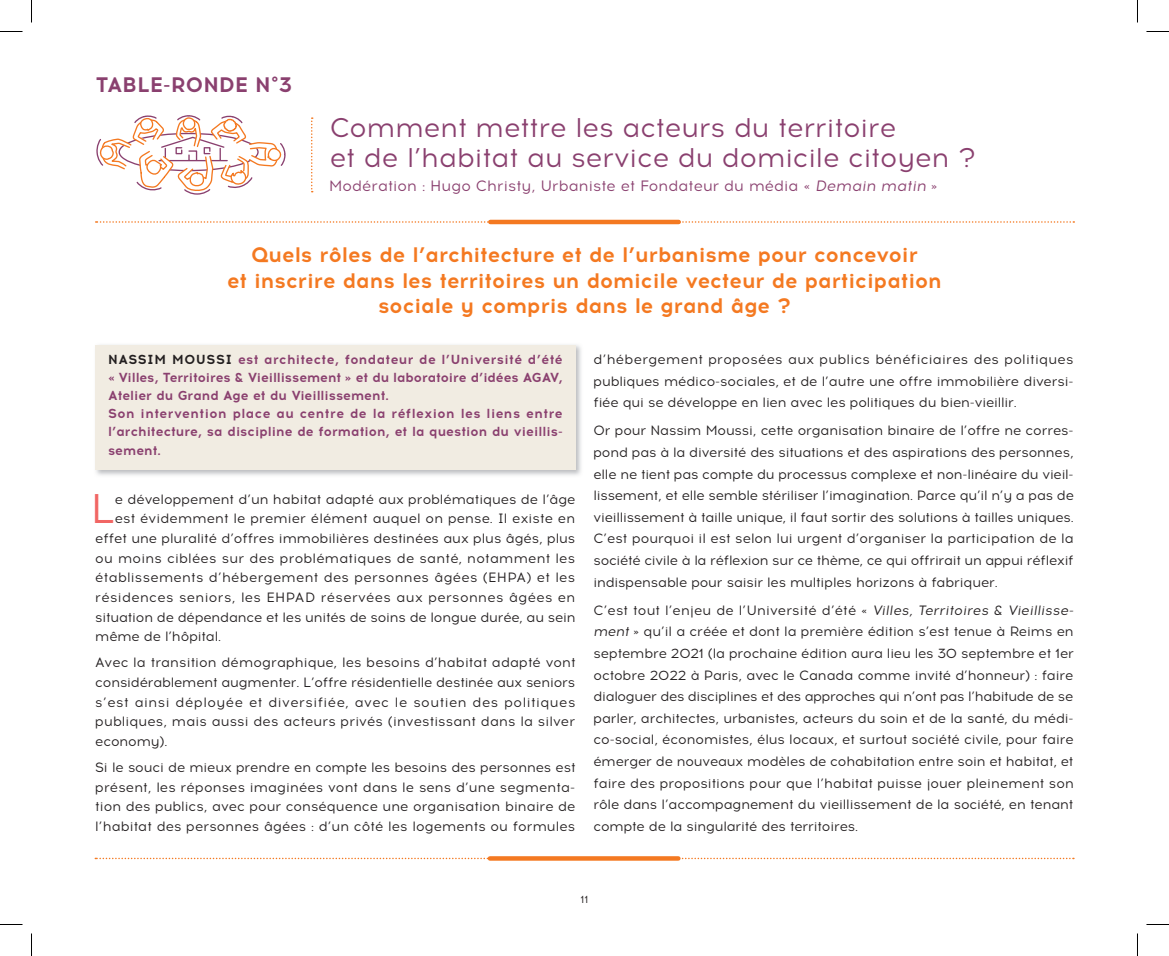
<style>
.page{position:relative;width:1169px;height:956px;background:#fff}
.page>*{position:absolute;margin:0;border:0;box-sizing:border-box;transform-origin:0 0}
.t1{font:41.4px "Acrom";color:#f16664}
.t2{font:27px/30px "Acrom";color:#8a406f}
.t3{font:700 21px/25.5px "Acrom";color:#f47921;text-align:center}
.t4{font:700 21px "Acrom";letter-spacing:.01em;color:#8a406f}
.t5{font:15px "Acrom";letter-spacing:.005em;color:#8a406f}
.t6{font:13.5px/21.6px "Acrom";letter-spacing:-.005em;color:#231f20;text-align:justify}
.t7{font:13.5px "Acrom";letter-spacing:.025em;color:#231f20}
.t8{font:13.5px "Acrom";letter-spacing:.02em;color:#231f20}
.t9{font:13.5px "Acrom";letter-spacing:.03em;color:#231f20}
.t10{font:700 13.2px/18.1px "Acrom";letter-spacing:.005em;color:#8a406f}
.t11{font:10.5px "Acrom";color:#231f20}
.s1{color:#231f20}
</style>
<div class="page">
<img style="left:95px;top:345px;width:486px;height:131px">
<div style="left:95px;top:345px;width:480px;height:124px;background:#f1ece2"></div>
<svg style="left:96px;top:115px;width:978px;height:110px"></svg>
<svg style="left:95px;top:858px;width:978px;height:1px"></svg>
<div style="left:490px;top:856px;width:188px;height:5px;background:#f47921"></div>
<svg style="left:0;top:31px;width:22px;height:1px"></svg>
<svg style="left:1146px;top:31px;width:23px;height:1px"></svg>
<svg style="left:0;top:924px;width:22px;height:1px"></svg>
<svg style="left:1146px;top:924px;width:23px;height:1px"></svg>
<svg style="left:31px;top:0;width:1px;height:23px"></svg>
<svg style="left:31px;top:933px;width:1px;height:23px"></svg>
<svg style="left:1137px;top:0;width:1px;height:23px"></svg>
<svg style="left:1137px;top:933px;width:1px;height:23px"></svg>
<h3 class="t4" style="left:96px;top:70px;width:198px">TABLE-RONDE N°3</h3>
<h2 class="t2" style="left:330px;top:113px;width:647px">Comment mettre les acteurs du territoire<br>et de l’habitat au service du domicile citoyen ?</h2>
<p class="t5" style="left:329px;top:176px;width:610px">Modération : Hugo Christy, Urbaniste et Fondateur du média « Demain matin »</p>
<h3 class="t3" style="left:227px;top:242px;width:716px">Quels rôles de l’architecture et de l’urbanisme pour concevoir<br>et inscrire dans les territoires un domicile vecteur de participation sociale y compris dans le grand âge ?</h3>
<p class="t10" style="left:108px;top:350px;width:456px"><span class="s1">NASSIM MOUSSI</span> est architecte, fondateur de l’Université d’été « Villes, Territoires &amp; Vieillissement » et du laboratoire d’idées AGAV, Atelier du Grand Age et du Vieillissement.<br>Son intervention place au centre de la réflexion les liens entre l’architecture, sa discipline de formation, et la question du vieillis&shy;sement.</p>
<h1 class="t1" style="left:91px;top:483px;width:26px">L</h1>
<p class="t6" style="left:115px;top:489px;width:462px">e développement d’un habitat adapté aux problématiques de l’âge</p>
<p class="t6" style="left:115px;top:508px;width:462px">est évidemment le premier élément auquel on pense. Il existe en</p>
<p class="t6" style="left:95px;top:528px;width:481px">effet une pluralité d’offres immobilières destinées aux plus âgés, plus</p>
<p class="t8" style="left:95px;top:549px;width:481px">ou moins ciblées sur des problématiques de santé, notamment les</p>
<p class="t7" style="left:95px;top:569px;width:481px">établissements d’hébergement des personnes âgées (EHPA) et les</p>
<p class="t9" style="left:95px;top:589px;width:481px">résidences seniors, les EHPAD réservées aux personnes âgées en</p>
<p class="t6" style="left:95px;top:607px;width:482px">situation de dépendance et les unités de soins de longue durée, au sein</p>
<p class="t6" style="left:95px;top:626px;width:127px">même de l’hôpital.</p>
<p class="t6" style="left:95px;top:653px;width:482px;line-height:19.6px">Avec la transition démographique, les besoins d’habitat adapté vont considérablement augmenter. L’offre résidentielle destinée aux seniors s’est ainsi déployée et diversifiée, avec le soutien des politiques publiques, mais aussi des acteurs privés (investissant dans la silver economy).</p>
<p class="t6" style="left:95px;top:758px;width:482px;line-height:19.6px">Si le souci de mieux prendre en compte les besoins des personnes est présent, les réponses imaginées vont dans le sens d’une segmenta&shy;tion des publics, avec pour conséquence une organisation binaire de l’habitat des personnes âgées : d’un côté les logements ou formules</p>
<p class="t6" style="left:593px;top:349px;width:481px">d’hébergement proposées aux publics bénéficiaires des politiques publiques médico-sociales, et de l’autre une offre immobilière diversi&shy;fiée qui se développe en lien avec les politiques du bien-vieillir.</p>
<p class="t6" style="left:593px;top:420px;width:482px">Or pour Nassim Moussi, cette organisation binaire de l’offre ne corres&shy;pond pas à la diversité des situations et des aspirations des personnes, elle ne tient pas compte du processus complexe et non-linéaire du vieil&shy;lissement, et elle semble stériliser l’imagination. Parce qu’il n’y a pas de vieillissement à taille unique, il faut sortir des solutions à tailles uniques.<br>C’est pourquoi il est selon lui urgent d’organiser la participation de la société civile à la réflexion sur ce thème, ce qui offrirait un appui réflexif indispensable pour saisir les multiples horizons à fabriquer.</p>
<p class="t6" style="left:593px;top:600px;width:484px;text-align:left">C’est tout l’enjeu de l’Université d’été « Villes, Territoires &amp; Vieillisse&shy;ment » qu’il a créée et dont la première édition s’est tenue à Reims en septembre 2021 (la prochaine édition aura lieu les 30 septembre et 1er octobre 2022 à Paris, avec le Canada comme invité d’honneur) : faire dialoguer des disciplines et des approches qui n’ont pas l’habitude de se parler, architectes, urbanistes, acteurs du soin et de la santé, du médi&shy;co-social, économistes, élus locaux, et surtout société civile, pour faire émerger de nouveaux modèles de cohabitation entre soin et habitat, et faire des propositions pour que l’habitat puisse jouer pleinement son rôle dans l’accompagnement du vieillissement de la société, en tenant compte de la singularité des territoires.</p>
<p class="t11" style="left:580px;top:892px;width:9px">11</p>
</div>
